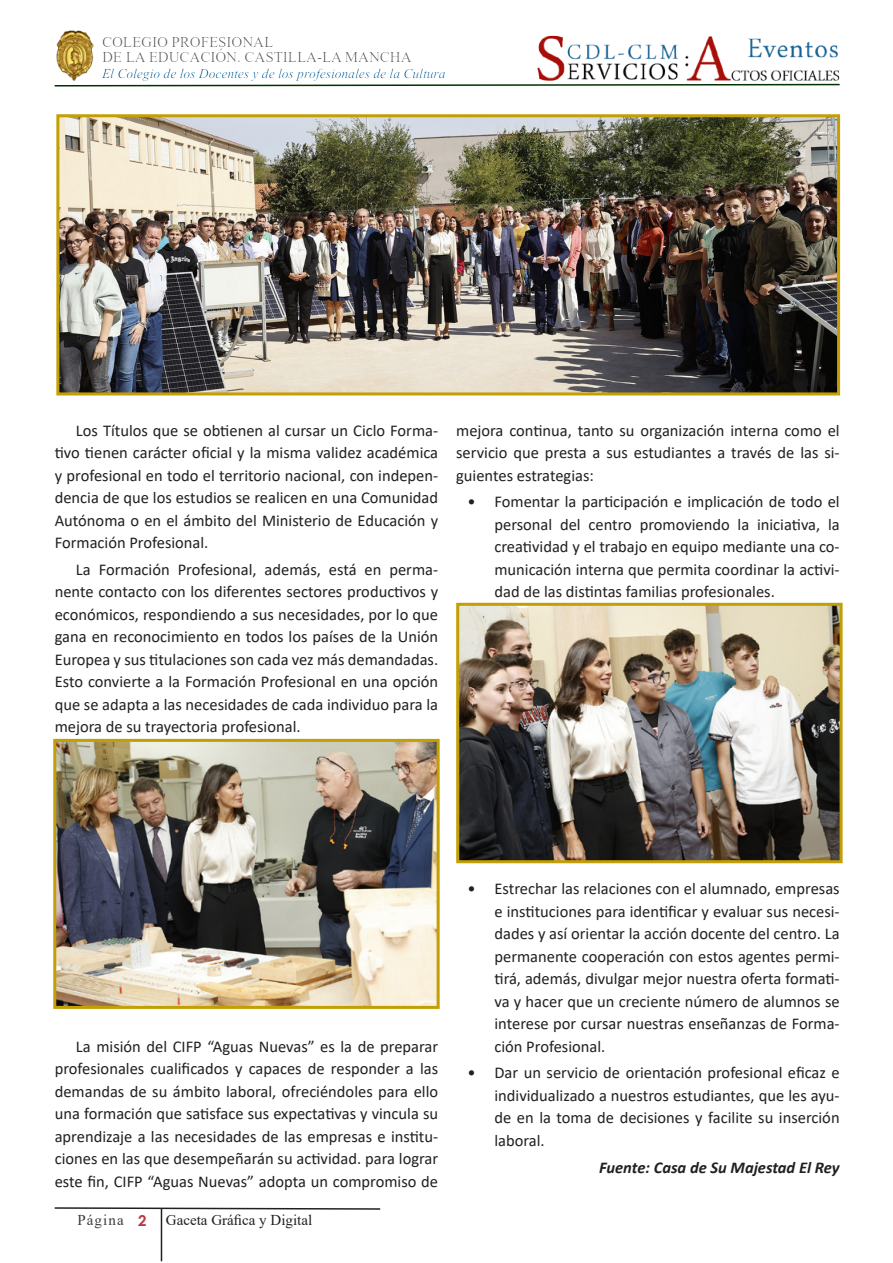
<style>
.page{position:relative;width:893px;height:1263px;background:#fff}
.page>*{position:absolute;margin:0;border:0;box-sizing:border-box;transform-origin:0 0}
.t1{font:16.8px "Vijaya";color:#0062a1}
.Normal__Web{font:16.5px/22.5px "Calibri";color:#231f20;text-align:justify}
.Normal__Web-2{font:italic 700 16.5px "Calibri";color:#231f20}
.t2{font:15px/15.5px "Times New Roman";color:#6c6d70}
.t3{font:15px "Times New Roman";color:#231f20}
.t4{font:15px "Times New Roman";letter-spacing:.075em;color:#3e3e3f}
.s1{font-family:"Century Gothic";font-weight:700;color:#b63947}
</style>
<div class="page">
<svg style="left:54px;top:84px;width:786px;height:3px"></svg>
<img style="left:56px;top:31px;width:38px;height:50px">
<img style="left:537px;top:35px;width:303px;height:49px">
<svg style="left:54px;top:1207px;width:327px;height:3px"></svg>
<hr style="left:161px;top:1208px;width:1px;height:53px;background:#231f20">
<img style="left:57px;top:743px;width:379px;height:262px">
<div style="left:53px;top:739px;width:387px;height:270px;border:3px solid #c39f06"></div>
<img style="left:60px;top:118px;width:776px;height:273px">
<div style="left:56px;top:114px;width:784px;height:281px;border:3px solid #c39f06"></div>
<img style="left:460px;top:607px;width:379px;height:252px">
<div style="left:456px;top:603px;width:387px;height:260px;border:3px solid #c39f06"></div>
<p class="t2" style="left:102px;top:34px;width:311px">COLEGIO PROFESIONAL<br>DE LA EDUCACIÓN. CASTILLA-LA MANCHA</p>
<p class="t1" style="left:102px;top:60px;width:345px">El Colegio de los Docentes y de los profesionales de la Cultura</p>
<p class="Normal__Web" style="left:55px;top:418px;width:385px;text-indent:21px">Los Títulos que se obtienen al cursar un Ciclo Forma&shy;tivo tienen carácter oficial y la misma validez académica y profesional en todo el territorio nacional, con indepen&shy;dencia de que los estudios se realicen en una Comunidad Autónoma o en el ámbito del Ministerio de Educación y Formación Profesional.</p>
<p class="Normal__Web" style="left:55px;top:558px;width:385px;text-indent:21px">La Formación Profesional, además, está en perma&shy;nente contacto con los diferentes sectores productivos y económicos, respondiendo a sus necesidades, por lo que gana en reconocimiento en todos los países de la Unión Europea y sus titulaciones son cada vez más demandadas.<br>Esto convierte a la Formación Profesional en una opción que se adapta a las necesidades de cada individuo para la mejora de su trayectoria profesional.</p>
<p class="Normal__Web" style="left:456px;top:418px;width:385px">mejora continua, tanto su organización interna como el servicio que presta a sus estudiantes a través de las si&shy;guientes estrategias:</p>
<p class="Normal__Web" style="left:494px;top:490px;width:347px;text-indent:-27px">• Fomentar la participación e implicación de todo el personal del centro promoviendo la iniciativa, la creatividad y el trabajo en equipo mediante una co&shy;municación interna que permita coordinar la activi&shy;dad de las distintas familias profesionales.</p>
<p class="Normal__Web" style="left:55px;top:1034px;width:385px;text-indent:21px">La misión del CIFP “Aguas Nuevas” es la de preparar profesionales cualificados y capaces de responder a las demandas de su ámbito laboral, ofreciéndoles para ello una formación que satisface sus expectativas y vincula su aprendizaje a las necesidades de las empresas e institu&shy;ciones en las que desempeñarán su actividad. para lograr este fin, CIFP “Aguas Nuevas” adopta un compromiso de</p>
<p class="t4" style="left:77px;top:1209px;width:71px">Página <span class="s1">2</span></p>
<p class="t3" style="left:166px;top:1209px;width:148px">Gaceta Gráfica y Digital</p>
<p class="Normal__Web" style="left:494px;top:877px;width:347px;text-indent:-27px">• Estrechar las relaciones con el alumnado, empresas e instituciones para identificar y evaluar sus necesi&shy;dades y así orientar la acción docente del centro. La permanente cooperación con estos agentes permi&shy;tirá, además, divulgar mejor nuestra oferta formati&shy;va y hacer que un creciente número de alumnos se interese por cursar nuestras enseñanzas de Forma&shy;ción Profesional.</p>
<p class="Normal__Web" style="left:494px;top:1061px;width:347px;text-indent:-27px">• Dar un servicio de orientación profesional eficaz e individualizado a nuestros estudiantes, que les ayu&shy;de en la toma de decisiones y facilite su inserción laboral.</p>
<p class="Normal__Web-2" style="left:599px;top:1155px;width:242px">Fuente: Casa de Su Majestad El Rey</p>
</div>
